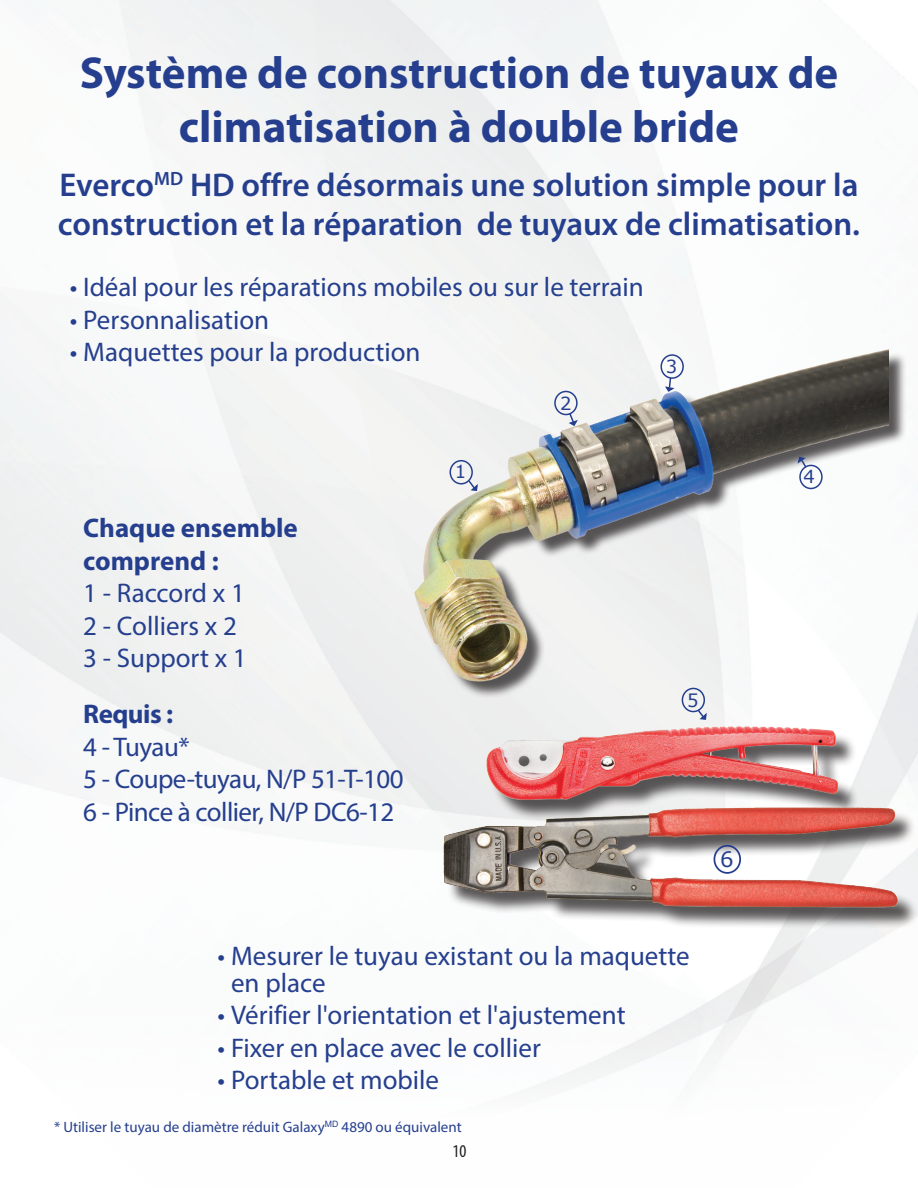
<style>
.page{position:relative;width:918px;height:1188px;background:#fff}
.page>*{position:absolute;margin:0;border:0;box-sizing:border-box;transform-origin:0 0}
.t1{font:700 45px/54px "Myriad Pro";color:#253f8e;text-align:center}
.t2{font:600 33px/39.6px "Myriad Pro";color:#253f8e}
.t3{font:27px/27px "Myriad Pro";color:#253f8e}
.t4{font:27px "Myriad Pro";letter-spacing:-.02em;color:#253f8e}
.t5{font:700 27px/32.4px "Myriad Pro";color:#253f8e}
.t6{font:21.15px "Verdana";color:#253f8e}
.t7{font:18px "Verdana";color:#253f8e}
.t8{font:condensed 18px "Myriad Pro";color:#231f20}
.t9{font:15px "Myriad Pro";color:#253f8e}
</style>
<div class="page">
<img style="left:0;top:0;width:918px;height:1084px">
<div style="left:447px;top:729px;width:471px;height:200px;background:#231f20;opacity:.75"></div>
<img style="left:440px;top:722px;width:461px;height:190px">
<div style="left:714px;top:845px;width:27px;height:29px;border:2px solid #253f8e;border-radius:50%"></div>
<div style="left:418px;top:352px;width:489px;height:347px;background:#231f20;opacity:.75"></div>
<img style="left:329px;top:331px;width:559px;height:372px">
<div style="left:450px;top:460px;width:23px;height:25px;border:2px solid #253f8e;border-radius:50%"></div>
<svg style="left:467px;top:479px;width:12px;height:13px"></svg>
<div style="left:799px;top:465px;width:24px;height:24px;border:2px solid #253f8e;border-radius:50%"></div>
<svg style="left:797px;top:456px;width:11px;height:13px"></svg>
<div style="left:660px;top:354px;width:24px;height:25px;border:2px solid #253f8e;border-radius:50%"></div>
<svg style="left:663px;top:376px;width:12px;height:17px"></svg>
<div style="left:554px;top:391px;width:24px;height:24px;border:2px solid #253f8e;border-radius:50%"></div>
<svg style="left:567px;top:412px;width:11px;height:15px"></svg>
<svg style="left:696px;top:708px;width:12px;height:13px"></svg>
<div style="left:682px;top:688px;width:23px;height:24px;border:2px solid #253f8e;border-radius:50%"></div>
<p class="t1" style="left:80px;top:44px;width:760px">Système de construction de tuyaux de climatisation à double bride</p>
<p class="t2" style="left:58px;top:164px;width:804px">Everco<sup>MD</sup> HD offre désormais une solution simple pour la construction et la réparation de tuyaux de climatisation.</p>
<p class="t3" style="left:70px;top:274px;width:576px">• Idéal pour les réparations mobiles ou sur le terrain</p>
<p class="t3" style="left:70px;top:306px;width:201px">• Personnalisation</p>
<p class="t3" style="left:70px;top:338px;width:352px">• Maquettes pour la production</p>
<p class="t7" style="left:666px;top:355px;width:13px">3</p>
<p class="t7" style="left:560px;top:392px;width:13px">2</p>
<p class="t5" style="left:83px;top:511px;width:216px">Chaque ensemble comprend :</p>
<p class="t3" style="left:83px;top:579px;width:163px">1 - Raccord x 1</p>
<p class="t3" style="left:83px;top:612px;width:155px">2 - Colliers x 2</p>
<p class="t3" style="left:83px;top:644px;width:165px">3 - Support x 1</p>
<p class="t5" style="left:83px;top:697px;width:91px">Requis :</p>
<p class="t3" style="left:83px;top:733px;width:108px">4 - Tuyau*</p>
<p class="t4" style="left:83px;top:762px;width:322px">5 - Coupe-tuyau, N/P 51-T-100</p>
<p class="t4" style="left:83px;top:795px;width:313px">6 - Pince à collier, N/P DC6-12</p>
<p class="t7" style="left:455px;top:460px;width:13px">1</p>
<p class="t7" style="left:804px;top:465px;width:13px">4</p>
<p class="t7" style="left:687px;top:689px;width:13px">5</p>
<p class="t6" style="left:720px;top:846px;width:15px">6</p>
<p class="t3" style="left:231px;top:942px;width:460px;text-indent:-14px">• Mesurer le tuyau existant ou la maquette en place</p>
<p class="t3" style="left:218px;top:1001px;width:410px">• Vérifier l'orientation et l'ajustement</p>
<p class="t3" style="left:218px;top:1034px;width:325px">• Fixer en place avec le collier</p>
<p class="t3" style="left:218px;top:1066px;width:223px">• Portable et mobile</p>
<p class="t9" style="left:54px;top:1117px;width:409px">* Utiliser le tuyau de diamètre réduit Galaxy<sup>MD</sup> 4890 ou équivalent</p>
<p class="t8" style="left:452px;top:1140px;width:15px">10</p>
</div>
